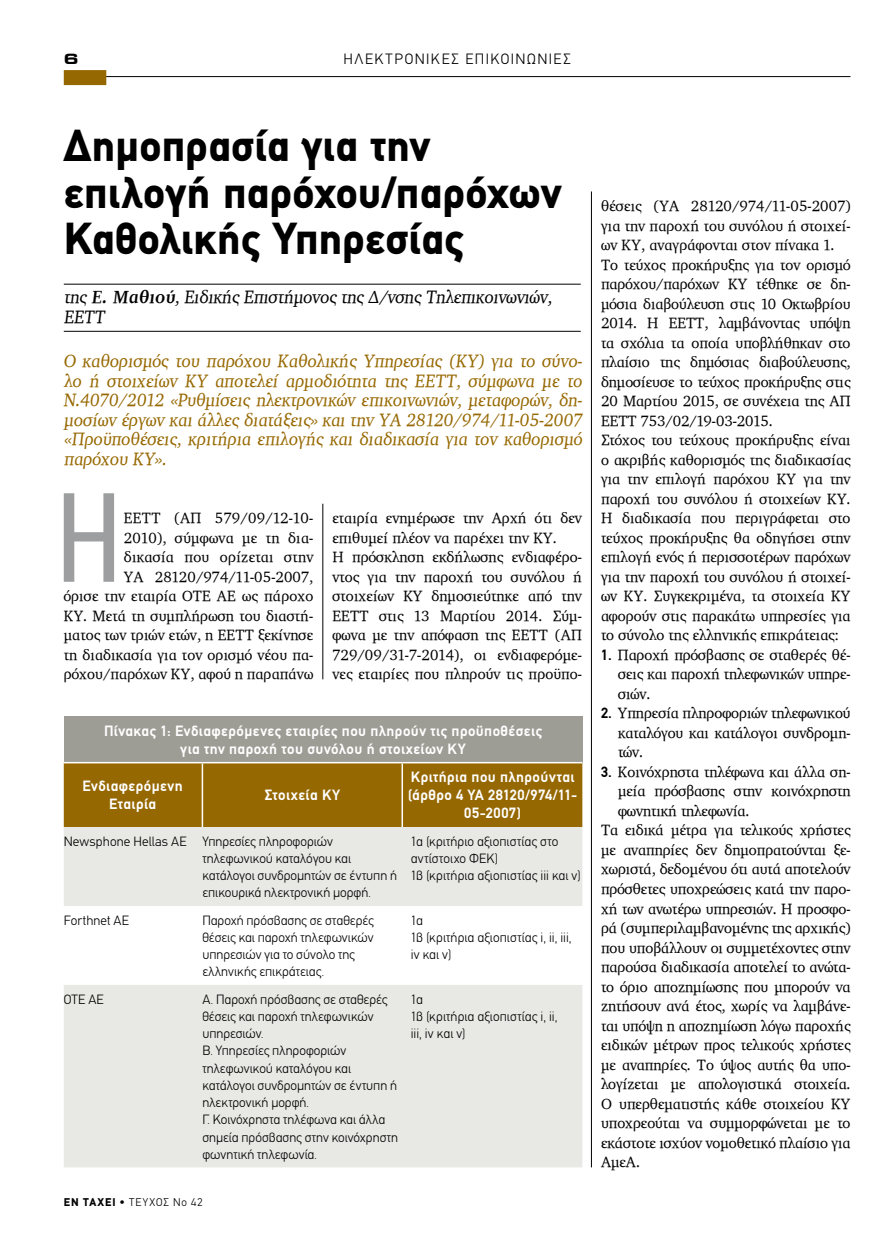
<style>
.page{position:relative;width:893px;height:1234px;background:#fff}
.page>*{position:absolute;margin:0;border:0;box-sizing:border-box;transform-origin:0 0}
.t1{font:127.05px "PF Din Text Condensed";color:#9c9e9f}
.t2{font:900 45px/46.5px "PF Din Text";letter-spacing:.005em;color:#000}
.t3{font:18px/19.5px "PF Diplomat";letter-spacing:.01em;color:#966801;text-align:justify;scale:.95 1}
.t4{font:18px/19.5px "PF Diplomat";color:#000;scale:.95 1}
.t5{font:15px/19.5px "PF Diplomat";color:#000}
.t6{font:700 15px/18px "PF Din Text";letter-spacing:.03em;color:#fff;text-align:center}
.t7{font:300 15px "PF Din Text";color:#000}
.t8{font:700 15px "PF Euroset";color:#000}
.t9{font:300 13.5px/17.2px "PF Din Text";color:#000}
.t10{font:300 11.25px "PF Din Text";letter-spacing:.095em;color:#000}
.s1{font-weight:700}
.s2{font-weight:900}
.s3{font-weight:400}
.s4{font-family:"PF Din Text";font-weight:700}
</style>
<div class="page">
<hr style="left:64px;top:284px;width:517px;height:1px;background:#000">
<hr style="left:64px;top:331px;width:517px;height:1px;background:#000">
<hr style="left:591px;top:191px;width:1px;height:976px;background:#000">
<hr style="left:323px;top:503px;width:1px;height:176px;background:#000">
<div style="left:64px;top:716px;width:518px;height:46px;background:#9d9c95"></div>
<div style="left:64px;top:763px;width:518px;height:63px;background:#966801"></div>
<svg style="left:64px;top:826px;width:518px;height:341px;fill:#e8e8e5"></svg>
<hr style="left:202px;top:763px;width:1px;height:63px;background:#fff">
<hr style="left:401px;top:763px;width:2px;height:63px;background:#fff">
<hr style="left:64px;top:761px;width:138px;height:2px;background:#fff">
<hr style="left:202px;top:761px;width:200px;height:2px;background:#fff">
<hr style="left:402px;top:761px;width:180px;height:2px;background:#fff">
<hr style="left:72px;top:76px;width:778px;height:1px;background:#000">
<div style="left:64px;top:70px;width:42px;height:15px;background:#966801"></div>
<p class="t8" style="left:64px;top:49px;width:16px">6</p>
<p class="t7" style="left:343px;top:50px;width:22px">Ηλεκτρονικ</p>
<p class="t7" style="left:442px;top:50px;width:34px">Ες επικοινων</p>
<p class="t7" style="left:549px;top:50px;width:14px">Ιες</p>
<h2 class="t2" style="left:64px;top:122px;width:499px">Δημοπρασία για την επιλογή παρόχου/παρόχων<br>Καθολικής Υπηρεσίας</h2>
<p class="t4" style="left:64px;top:287px;width:518px">της <span class="s1">E. Μαθιού</span>, Ειδικής Επιστήμονος της Δ/νσης Τηλεπικοινωνιών,<br>ΕΕΤΤ</p>
<p class="t3" style="left:64px;top:351px;width:550px">Ο καθορισμός του παρόχου Καθολικής Υπηρεσίας (ΚΥ) για το σύνο&shy;λο ή στοιχείων ΚΥ αποτελεί αρμοδιότητα της ΕΕΤΤ, σύμφωνα με το Ν.4070/2012 «Ρυθμίσεις ηλεκτρονικών επικοινωνιών, μεταφορών, δη&shy;μοσίων έργων και άλλες διατάξεις» και την ΥΑ 28120/974/11-05-2007 «Προϋποθέσεις, κριτήρια επιλογής και διαδικασία για τον καθορισμό παρόχου ΚΥ».</p>
<h1 class="t1" style="left:55px;top:464px;width:69px">Η</h1>
<p class="t5" style="left:332px;top:508px;width:251px">εταιρία ενημέρωσε την Αρχή ότι δεν επιθυμεί πλέον να παρέχει την ΚΥ.<br>Η πρόσκληση εκδήλωσης ενδιαφέρο&shy;ντος για την παροχή του συνόλου ή στοιχείων KY δημοσιεύτηκε από την ΕΕΤΤ στις 13 Μαρτίου 2014. Σύμ&shy;φωνα με την απόφαση της ΕΕΤΤ (ΑΠ 729/09/31-7-2014), οι ενδιαφερόμε&shy;νες εταιρίες που πληρούν τις προϋπο-</p>
<p class="t5" style="left:64px;top:508px;width:251px;text-align:right">ΕΕΤΤ (ΑΠ 579/09/12-10-<br>2010), σύμφωνα με τη δια-<br>δικασία που ορίζεται στην<br>ΥΑ 28120/974/11-05-2007,<br>όρισε την εταιρία ΟΤΕ ΑΕ ως πάροχο<br>ΚΥ. Μετά τη συμπλήρωση του διαστή&shy;ματος των τριών ετών, η ΕΕΤΤ ξεκίνησε τη διαδικασία για τον ορισμό νέου πα&shy;ρόχου/παρόχων ΚΥ, αφού η παραπάνω</p>
<p class="t6" style="left:104px;top:721px;width:440px">Πίνακας 1: Ενδιαφερόμενες εταιρίες που πληρούν τις προϋποθέσεις για την παροχή του συνόλου ή στοιχείων ΚΥ</p>
<p class="t6" style="left:82px;top:777px;width:102px">Ενδιαφερόμενη<br>Εταιρία</p>
<p class="t6" style="left:265px;top:786px;width:77px">Στοιχεία ΚΥ</p>
<p class="t6" style="left:408px;top:768px;width:171px">Κριτήρια που πληρούνται (άρθρο 4 ΥΑ 28120/974/11-<br>05-2007)</p>
<p class="t9" style="left:202px;top:832px;width:196px;text-indent:-139px">Newsphone Hellas ΑΕ Υπηρεσίες πληροφοριών τηλεφωνικού καταλόγου και κατάλογοι συνδρομητών σε έντυπη ή επικουρικά ηλεκτρονική μορφή.</p>
<p class="t9" style="left:411px;top:832px;width:171px">1α (κριτήριο αξιοπιστίας στο αντίστοιχο ΦΕΚ)<br>1β (κριτήρια αξιοπιστίας iii και v)</p>
<p class="t9" style="left:64px;top:911px;width:67px">Forthnet ΑΕ</p>
<p class="t9" style="left:202px;top:911px;width:173px">Παροχή πρόσβασης σε σταθερές θέσεις και παροχή τηλεφωνικών υπηρεσιών για το σύνολο της ελληνικής επικράτειας.</p>
<p class="t9" style="left:411px;top:911px;width:162px">1α<br>1β (κριτήρια αξιοπιστίας i, ii, iii, iv και v)</p>
<p class="t9" style="left:64px;top:990px;width:42px">OTE ΑΕ</p>
<p class="t9" style="left:202px;top:990px;width:197px">Α. Παροχή πρόσβασης σε σταθερές θέσεις και παροχή τηλεφωνικών υπηρεσιών.<br>Β. Υπηρεσίες πληροφοριών τηλεφωνικού καταλόγου και κατάλογοι συνδρομητών σε έντυπη ή ηλεκτρονική μορφή.<br>Γ. Κοινόχρηστα τηλέφωνα και άλλα σημεία πρόσβασης στην κοινόχρηστη φωνητική τηλεφωνία.</p>
<p class="t9" style="left:411px;top:990px;width:148px">1α<br>1β (κριτήρια αξιοπιστίας i, ii, iii, iv και v)</p>
<p class="t10" style="left:64px;top:1195px;width:140px"><span class="s2">ΕΝ ΤΑΧΕΙ</span> <span class="s3">•</span> ΤΕΥΧΟΣ νο 42</p>
<p class="t5" style="left:601px;top:196px;width:251px">θέσεις (ΥΑ 28120/974/11-05-2007) για την παροχή του συνόλου ή στοιχεί&shy;ων ΚΥ, αναγράφονται στον πίνακα 1.<br>Το τεύχος προκήρυξης για τον ορισμό παρόχου/παρόχων ΚΥ τέθηκε σε δη&shy;μόσια διαβούλευση στις 10 Οκτωβρίου 2014. Η ΕΕΤΤ, λαμβάνοντας υπόψη τα σχόλια τα οποία υποβλήθηκαν στο πλαίσιο της δημόσιας διαβούλευσης, δημοσίευσε το τεύχος προκήρυξης στις 20 Μαρτίου 2015, σε συνέχεια της ΑΠ ΕΕΤΤ 753/02/19-03-2015.<br>Στόχος του τεύχους προκήρυξης είναι ο ακριβής καθορισμός της διαδικασίας για την επιλογή παρόχου ΚΥ για την παροχή του συνόλου ή στοιχείων ΚΥ.<br>Η διαδικασία που περιγράφεται στο τεύχος προκήρυξης θα οδηγήσει στην επιλογή ενός ή περισσοτέρων παρόχων για την παροχή του συνόλου ή στοιχεί&shy;ων ΚΥ. Συγκεκριμένα, τα στοιχεία ΚΥ αφορούν στις παρακάτω υπηρεσίες για το σύνολο της ελληνικής επικράτειας:</p>
<p class="t5" style="left:618px;top:644px;width:234px;text-align:justify;text-indent:-17px"><span class="s4">1.</span> Παροχή πρόσβασης σε σταθερές θέ&shy;σεις και παροχή τηλεφωνικών υπηρε&shy;σιών.</p>
<p class="t5" style="left:618px;top:703px;width:234px;text-align:justify;text-indent:-17px"><span class="s4">2.</span> Υπηρεσία πληροφοριών τηλεφωνικού καταλόγου και κατάλογοι συνδρομη&shy;τών.</p>
<p class="t5" style="left:601px;top:761px;width:251px"><span class="s4">3.</span> Κοινόχρηστα τηλέφωνα και άλλα ση-</p>
<p class="t5" style="left:618px;top:781px;width:234px">μεία πρόσβασης στην κοινόχρηστη</p>
<p class="t5" style="left:618px;top:800px;width:133px">φωνητική τηλεφωνία.</p>
<p class="t5" style="left:601px;top:820px;width:251px">Τα ειδικά μέτρα για τελικούς χρήστες</p>
<p class="t5" style="left:601px;top:839px;width:251px">με αναπηρίες δεν δημοπρατούνται ξε-</p>
<p class="t5" style="left:601px;top:859px;width:251px">χωριστά, δεδομένου ότι αυτά αποτελούν</p>
<p class="t5" style="left:601px;top:878px;width:251px">πρόσθετες υποχρεώσεις κατά την παρο-</p>
<p class="t5" style="left:601px;top:898px;width:251px">χή των ανωτέρω υπηρεσιών. Η προσφο-</p>
<p class="t5" style="left:601px;top:917px;width:251px">ρά (συμπεριλαμβανομένης της αρχικής)</p>
<p class="t5" style="left:601px;top:937px;width:251px">που υποβάλλουν οι συμμετέχοντες στην</p>
<p class="t5" style="left:601px;top:956px;width:251px">παρούσα διαδικασία αποτελεί το ανώτα-</p>
<p class="t5" style="left:601px;top:976px;width:251px">το όριο αποζημίωσης που μπορούν να</p>
<p class="t5" style="left:601px;top:995px;width:251px">ζητήσουν ανά έτος, χωρίς να λαμβάνε-</p>
<p class="t5" style="left:601px;top:1015px;width:251px">ται υπόψη η αποζημίωση λόγω παροχής</p>
<p class="t5" style="left:601px;top:1034px;width:251px">ειδικών μέτρων προς τελικούς χρήστες</p>
<p class="t5" style="left:601px;top:1054px;width:251px">με αναπηρίες. Το ύψος αυτής θα υπο-</p>
<p class="t5" style="left:601px;top:1073px;width:251px">λογίζεται με απολογιστικά στοιχεία.</p>
<p class="t5" style="left:601px;top:1093px;width:251px">O υπερθεματιστής κάθε στοιχείου ΚΥ</p>
<p class="t5" style="left:601px;top:1112px;width:251px">υποχρεούται να συμμορφώνεται με το</p>
<p class="t5" style="left:601px;top:1132px;width:251px">εκάστοτε ισχύον νομοθετικό πλαίσιο για</p>
<p class="t5" style="left:601px;top:1151px;width:40px">ΑμεΑ.</p>
</div>
